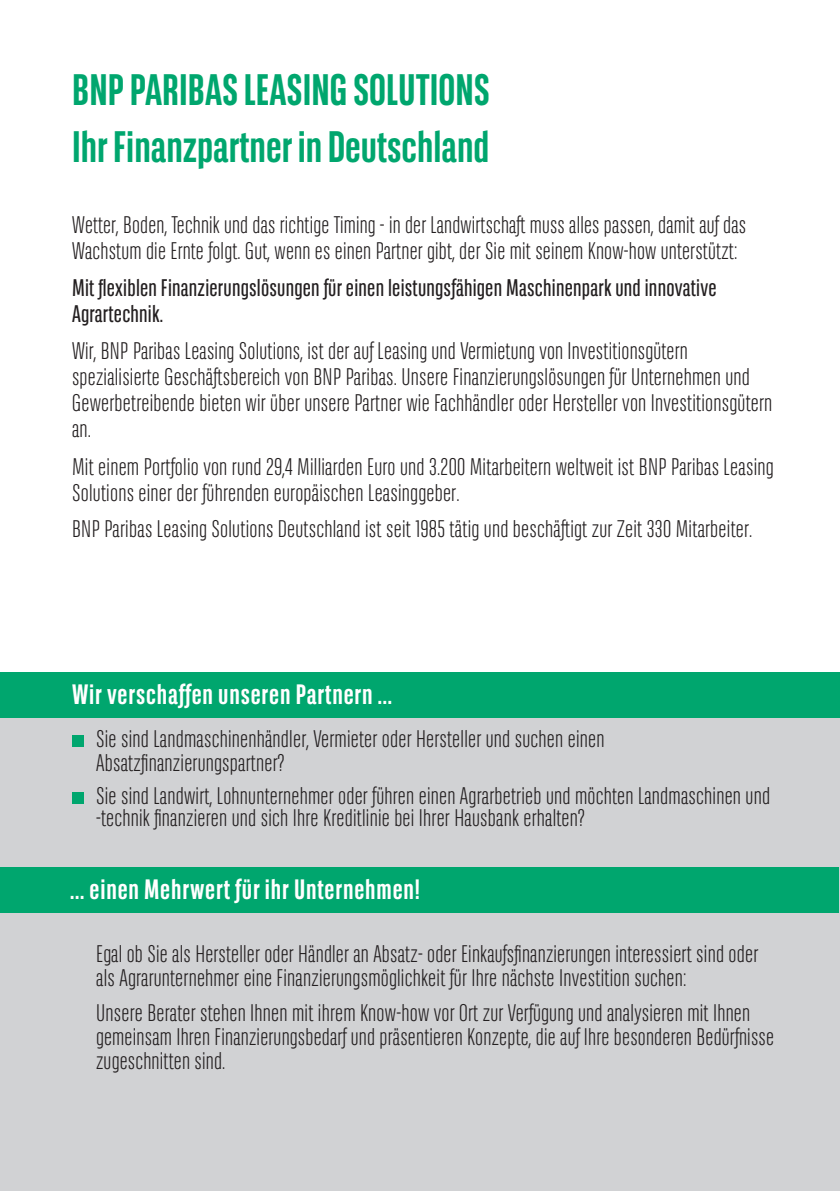
<style>
.page{position:relative;width:840px;height:1191px;background:#fff}
.page>*{position:absolute;margin:0;border:0;box-sizing:border-box;transform-origin:0 0}
.t1{font:700 44px/57.4px "BNPP Sans Condensed";color:#00a66e}
.t2{font:700 28px "BNPP Sans Condensed";letter-spacing:.03em;color:#fff}
.t3{font:300 24px/26px "BNPP Sans Condensed";letter-spacing:.01em;color:#231f20}
.t4{font:24px/26px "BNPP Sans Condensed";letter-spacing:.01em;color:#231f20}
</style>
<div class="page">
<div style="left:0;top:673px;width:839px;height:518px;background:#d1d2d4"></div>
<div style="left:72px;top:735px;width:11px;height:11px;background:#00a66e"></div>
<div style="left:72px;top:792px;width:11px;height:12px;background:#00a66e"></div>
<div style="left:0;top:672px;width:839px;height:46px;background:#00a66e"></div>
<div style="left:0;top:867px;width:838px;height:45px;background:#00a66e"></div>
<h1 class="t1" style="left:72px;top:61px;width:419px">BNP PARIBAS LEASING SOLUTIONS<br>Ihr Finanzpartner in Deutschland</h1>
<p class="t3" style="left:72px;top:211px;width:675px">Wetter, Boden, Technik und das richtige Timing - in der Landwirtschaft muss alles passen, damit auf das<br>Wachstum die Ernte folgt. Gut, wenn es einen Partner gibt, der Sie mit seinem Know-how unterstützt:</p>
<p class="t4" style="left:72px;top:274px;width:645px">Mit flexiblen Finanzierungslösungen für einen leistungsfähigen Maschinenpark und innovative<br>Agrartechnik.</p>
<p class="t3" style="left:72px;top:338px;width:701px">Wir, BNP Paribas Leasing Solutions, ist der auf Leasing und Vermietung von Investitionsgütern spezialisierte Geschäftsbereich von BNP Paribas. Unsere Finanzierungslösungen für Unternehmen und Gewerbetreibende bieten wir über unsere Partner wie Fachhändler oder Hersteller von Investitionsgütern an.</p>
<p class="t3" style="left:72px;top:453px;width:702px">Mit einem Portfolio von rund 29,4 Milliarden Euro und 3.200 Mitarbeitern weltweit ist BNP Paribas Leasing<br>Solutions einer der führenden europäischen Leasinggeber.</p>
<p class="t3" style="left:72px;top:515px;width:681px">BNP Paribas Leasing Solutions Deutschland ist seit 1985 tätig und beschäftigt zur Zeit 330 Mitarbeiter.</p>
<p class="t2" style="left:72px;top:678px;width:321px">Wir verschaffen unseren Partnern ...</p>
<p class="t3" style="left:96px;top:726px;width:509px;line-height:24px">Sie sind Landmaschinenhändler, Vermieter oder Hersteller und suchen einen<br>Absatzflnanzierungspartner?</p>
<p class="t3" style="left:96px;top:784px;width:675px;line-height:22px">Sie sind Landwirt, Lohnunternehmer oder führen einen Agrarbetrieb und möchten Landmaschinen und -technik flnanzieren und sich Ihre Kreditlinie bei Ihrer Hausbank erhalten?</p>
<p class="t2" style="left:70px;top:873px;width:351px">... einen Mehrwert für ihr Unternehmen!</p>
<p class="t3" style="left:96px;top:941px;width:663px;line-height:24px">Egal ob Sie als Hersteller oder Händler an Absatz- oder Einkaufsflnanzierungen interessiert sind oder als Agrarunternehmer eine Finanzierungsmöglichkeit für Ihre nächste Investition suchen:</p>
<p class="t3" style="left:96px;top:1000px;width:679px;line-height:24px">Unsere Berater stehen Ihnen mit ihrem Know-how vor Ort zur Verfügung und analysieren mit Ihnen gemeinsam Ihren Finanzierungsbedarf und präsentieren Konzepte, die auf Ihre besonderen Bedürfnisse zugeschnitten sind.</p>
</div>
